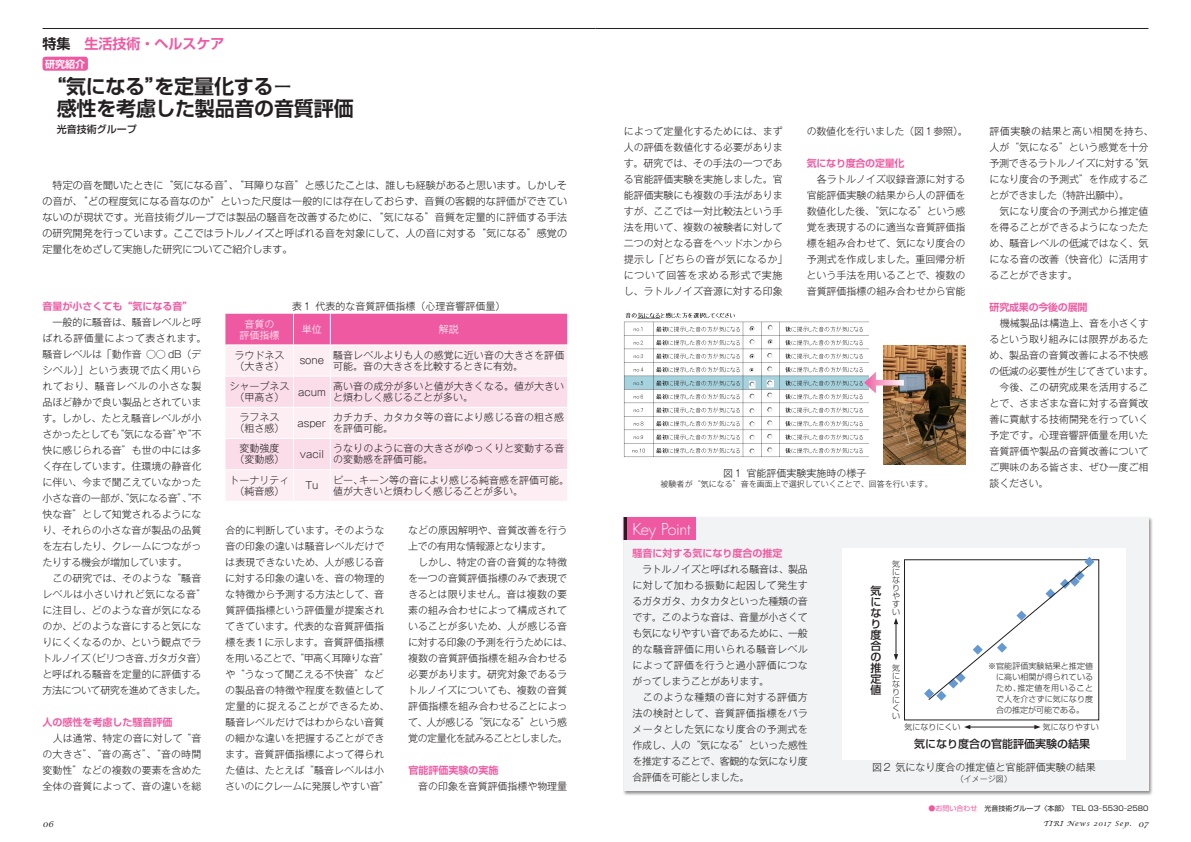
<style>
.page{position:relative;width:1191px;height:842px;background:#fff}
.page>*{position:absolute;margin:0;border:0;box-sizing:border-box;transform-origin:0 0}
.t1{font:700 20px/22px "Shin Go Pro De";letter-spacing:-.01em;color:#231f20}
.t2{font:300 16px "Futura";letter-spacing:-.025em;color:#fff}
.t3{font:700 14px "Shin Go Pro De";color:#ef59a1}
.t4{font:500 11px/11px "Shin Go Pro";color:#231f20}
.t5{font:300 10px/16px "Gothic MB101 Pro";letter-spacing:-.005em;color:#231f20}
.t6{font:300 10px/16px "Gothic MB101 Pro";letter-spacing:-.025em;color:#231f20}
.t7{font:300 10px/16px "Shin Go Pro";color:#231f20;text-align:justify}
.t8{font:700 10px "Shin Go Pro De";color:#ef59a1}
.t9{font:700 10px "Shin Go Pro De";letter-spacing:-.025em;color:#ef59a1}
.t10{font:300 10px/11px "Gothic MB101 Pro";color:#fff;text-align:center}
.t11{font:500 10px "Shin Go Pro";color:#231f20}
.t12{font:700 10px "Shin Go Pro De";color:#fff}
.t13{font:italic 8.5px "Lucida Calligraphy";color:#231f20}
.t14{font:300 8px/8px "Shin Go Pro";letter-spacing:.01em;color:#231f20}
.t15{font:300 8px "Gothic MB101 Pro";color:#231f20}
.t16{font:7px "Shin Go Pro";color:#231f20}
.t17{font:italic 7px "Lucida Calligraphy";letter-spacing:.1em;color:#231f20}
.s1{color:#231f20}
.s2{color:#ef59a1}
.s3{font-weight:300}
.s4{font-size:8.5px}
</style>
<div class="page">
<div style="left:622px;top:516px;width:531px;height:280px;background:#231f20;opacity:.5"></div>
<div style="left:624px;top:517px;width:524px;height:274px;background:#f2f3f4"></div>
<div style="left:624px;top:517px;width:72px;height:23px;background:#ef59a1"></div>
<hr style="left:624px;top:517px;width:2px;height:23px;background:#231f20">
<div style="left:842px;top:548px;width:283px;height:212px;background:#fff"></div>
<div style="left:904px;top:559px;width:195px;height:161px;border:1px solid #231f20"></div>
<svg style="left:924px;top:557px;width:170px;height:144px"></svg>
<svg style="left:894px;top:618px;width:4px;height:6px"></svg>
<svg style="left:893px;top:654px;width:5px;height:6px"></svg>
<hr style="left:895px;top:623px;width:1px;height:32px;background:#231f20">
<svg style="left:1034px;top:725px;width:6px;height:4px"></svg>
<svg style="left:964px;top:725px;width:6px;height:4px"></svg>
<hr style="left:969px;top:726px;width:66px;height:1px;background:#231f20">
<div style="left:225px;top:314px;width:342px;height:31px;background:#ef59a1"></div>
<div style="left:226px;top:346px;width:341px;height:155px;background:#fdeef4"></div>
<svg style="left:225px;top:377px;width:342px;height:92px;background:#fbe2ec"></svg>
<hr style="left:293px;top:314px;width:1px;height:31px;background:#fff">
<hr style="left:330px;top:314px;width:1px;height:31px;background:#fff">
<hr style="left:293px;top:345px;width:1px;height:31px;background:#fff">
<hr style="left:330px;top:345px;width:1px;height:31px;background:#fff">
<hr style="left:225px;top:376px;width:68px;height:1px;background:#fff">
<hr style="left:293px;top:376px;width:37px;height:1px;background:#fff">
<hr style="left:293px;top:376px;width:1px;height:31px;background:#fff">
<hr style="left:330px;top:376px;width:237px;height:1px;background:#fff">
<hr style="left:330px;top:376px;width:1px;height:31px;background:#fff">
<hr style="left:225px;top:407px;width:68px;height:1px;background:#fff">
<hr style="left:293px;top:407px;width:37px;height:1px;background:#fff">
<hr style="left:293px;top:408px;width:1px;height:30px;background:#fff">
<hr style="left:330px;top:407px;width:237px;height:1px;background:#fff">
<hr style="left:330px;top:408px;width:1px;height:30px;background:#fff">
<hr style="left:225px;top:438px;width:68px;height:1px;background:#fff">
<hr style="left:293px;top:438px;width:37px;height:1px;background:#fff">
<hr style="left:293px;top:439px;width:1px;height:30px;background:#fff">
<hr style="left:330px;top:438px;width:237px;height:1px;background:#fff">
<hr style="left:330px;top:439px;width:1px;height:30px;background:#fff">
<hr style="left:225px;top:469px;width:68px;height:1px;background:#fff">
<hr style="left:293px;top:469px;width:37px;height:1px;background:#fff">
<hr style="left:293px;top:470px;width:1px;height:31px;background:#fff">
<hr style="left:330px;top:469px;width:237px;height:1px;background:#fff">
<hr style="left:330px;top:470px;width:1px;height:31px;background:#fff">
<img style="left:883px;top:346px;width:82px;height:119px">
<img style="left:624px;top:312px;width:245px;height:145px">
<svg style="left:864px;top:372px;width:40px;height:21px"></svg>
<hr style="left:595px;top:28px;width:553px;height:1px;background:#231f20">
<hr style="left:43px;top:28px;width:552px;height:1px;background:#231f20">
<div style="left:43px;top:57px;width:45px;height:14px;background:#ef59a1;border-radius:3px"></div>
<h3 class="t3" style="left:43px;top:32px;width:183px"><span class="s1">特集　</span>生活技術・ヘルスケア</h3>
<p class="t12" style="left:45px;top:55px;width:41px">研究紹介</p>
<h1 class="t1" style="left:57px;top:73px;width:298px;text-indent:-10px">“気になる”を定量化するー<br>感性を考慮した製品音の音質評価</h1>
<p class="t11" style="left:57px;top:121px;width:81px">光音技術グループ</p>
<p class="t7" style="left:43px;top:176px;width:526px">　特定の音を聞いたときに“気になる音”、“耳障りな音”と感じたことは、誰しも経験があると思います。しかしその音が、“どの程度気になる音なのか”といった尺度は一般的には存在しておらず、音質の客観的な評価ができていないのが現状です。光音技術グループでは製品の騒音を改善するために、“気になる”音質を定量的に評価する手法の研究開発を行っています。ここではラトルノイズと呼ばれる音を対象にして、人の音に対する“気になる”感覚の定量化をめざして実施した研究についてご紹介します。</p>
<p class="t8" style="left:43px;top:298px;width:151px">音量が小さくても“気になる音”</p>
<p class="t5" style="left:42px;top:312px;width:166px">　一般的に騒音は、騒音レベルと呼ばれる評価量によって表されます。騒音レベルは「動作音 ○○ dB（デシベル）」という表現で広く用いられており、騒音レベルの小さな製品ほど静かで良い製品とされています。しかし、たとえ騒音レベルが小さかったとしても“気になる音”や“不快に感じられる音”も世の中には多く存在しています。住環境の静音化に伴い、今まで聞こえていなかった小さな音の一部が、“気になる音”、“不快な音”として知覚されるようになり、それらの小さな音が製品の品質を左右したり、クレームにつながったりする機会が増加しています。<br>　この研究では、そのような“騒音レベルは小さいけれど気になる音”に注目し、どのような音が気になるのか、どのような音にすると気になりにくくなるのか、という観点でラトルノイズ（ビリつき音、ガタガタ音）と呼ばれる騒音を定量的に評価する方法について研究を進めてきました。</p>
<p class="t8" style="left:43px;top:714px;width:131px">人の感性を考慮した騒音評価</p>
<p class="t5" style="left:42px;top:728px;width:161px;text-align:justify;text-indent:10px">人は通常、特定の音に対して “音の大きさ”、“音の高さ”、“音の時間変動性”などの複数の要素を含めた全体の音質によって、音の違いを総</p>
<p class="t5" style="left:292px;top:296px;width:215px">表１ 代表的な音質評価指標（心理音響評価量）</p>
<p class="t10" style="left:239px;top:317px;width:42px">音質の評価指標</p>
<p class="t10" style="left:302px;top:322px;width:21px">単位</p>
<p class="t10" style="left:439px;top:322px;width:21px">解説</p>
<p class="t5" style="left:234px;top:348px;width:52px;line-height:11px">ラウドネス（大きさ）</p>
<p class="t5" style="left:300px;top:351px;width:26px">sone</p>
<p class="t5" style="left:333px;top:348px;width:233px;line-height:11px">騒音レベルよりも人の感覚に近い音の大きさを評価可能。音の大きさを比較するときに有効。</p>
<p class="t5" style="left:229px;top:379px;width:62px;line-height:11px;text-align:center">シャープネス（甲高さ）</p>
<p class="t5" style="left:298px;top:382px;width:29px">acum</p>
<p class="t5" style="left:333px;top:379px;width:233px;line-height:11px">高い音の成分が多いと値が大きくなる。値が大きいと煩わしく感じることが多い。</p>
<p class="t5" style="left:234px;top:410px;width:52px;line-height:11px;text-align:center">ラフネス（粗さ感）</p>
<p class="t5" style="left:297px;top:413px;width:30px">asper</p>
<p class="t5" style="left:333px;top:410px;width:233px;line-height:11px">カチカチ、カタカタ等の音により感じる音の粗さ感を評価可能。</p>
<p class="t5" style="left:234px;top:442px;width:52px;line-height:11px;text-align:center">変動強度（変動感）</p>
<p class="t5" style="left:300px;top:445px;width:26px">vacil</p>
<p class="t5" style="left:333px;top:442px;width:233px;line-height:11px">うなりのように音の大きさがゆっくりと変動する音の変動感を評価可能。</p>
<p class="t5" style="left:229px;top:473px;width:62px;line-height:11px;text-align:center">トーナリティ（純音感）</p>
<p class="t5" style="left:305px;top:476px;width:15px">Tu</p>
<p class="t5" style="left:333px;top:473px;width:238px;line-height:11px">ピー、キーン等の音により感じる純音感を評価可能。値が大きいと煩わしく感じることが多い。</p>
<p class="t5" style="left:225px;top:520px;width:166px">合的に判断しています。そのような音の印象の違いは騒音レベルだけでは表現できないため、人が感じる音に対する印象の違いを、音の物理的な特徴から予測する方法として、音質評価指標という評価量が提案されてきています。代表的な音質評価指標を表１に示します。音質評価指標を用いることで、“甲高く耳障りな音”や“うなって聞こえる不快音”などの製品音の特徴や程度を数値として定量的に捉えることができるため、騒音レベルだけではわからない音質の細かな違いを把握することができます。音質評価指標によって得られた値は、たとえば“騒音レベルは小さいのにクレームに発展しやすい音”</p>
<p class="t5" style="left:407px;top:520px;width:166px">などの原因解明や、音質改善を行う上での有用な情報源となります。<br>　しかし、特定の音の音質的な特徴を一つの音質評価指標のみで表現できるとは限りません。音は複数の要素の組み合わせによって構成されていることが多いため、人が感じる音に対する印象の予測を行うためには、複数の音質評価指標を組み合わせる必要があります。研究対象であるラトルノイズについても、複数の音質評価指標を組み合わせることによって、人が感じる“気になる”という感覚の定量化を試みることとしました。</p>
<p class="t8" style="left:408px;top:762px;width:91px">官能評価実験の実施</p>
<p class="t5" style="left:408px;top:776px;width:160px">　音の印象を音質評価指標や物理量</p>
<p class="t5" style="left:624px;top:121px;width:165px">によって定量化するためには、まず人の評価を数値化する必要があります。研究では、その手法の一つである官能評価実験を実施しました。官能評価実験にも複数の手法がありますが、ここでは一対比較法という手法を用いて、複数の被験者に対して二つの対となる音をヘッドホンから提示し「どちらの音が気になるか」について回答を求める形式で実施し、ラトルノイズ音源に対する印象</p>
<p class="t6" style="left:806px;top:121px;width:163px">の数値化を行いました（図１参照）。</p>
<p class="t9" style="left:806px;top:155px;width:99px">気になり度合の定量化</p>
<p class="t5" style="left:806px;top:169px;width:160px;text-align:justify">　各ラトルノイズ収録音源に対する官能評価実験の結果から人の評価を数値化した後、“気になる”という感覚を表現するのに適当な音質評価指標を組み合わせて、気になり度合の予測式を作成しました。重回帰分析という手法を用いることで、複数の音質評価指標の組み合わせから官能</p>
<p class="t5" style="left:723px;top:463px;width:145px">図１ 官能評価実験実施時の様子</p>
<p class="t15" style="left:660px;top:477px;width:273px">被験者が“気になる”音を画面上で選択していくことで、回答を行います。</p>
<p class="t5" style="left:989px;top:121px;width:165px">評価実験の結果と高い相関を持ち、人が“気になる”という感覚を十分予測できるラトルノイズに対する“気になり度合の予測式”を作成することができました（特許出願中）。<br>　気になり度合の予測式から推定値を得ることができるようになったため、騒音レベルの低減ではなく、気になる音の改善（快音化）に活用することができます。</p>
<p class="t9" style="left:989px;top:299px;width:99px">研究成果の今後の展開</p>
<p class="t5" style="left:989px;top:313px;width:165px">　機械製品は構造上、音を小さくするという取り組みには限界があるため、製品音の音質改善による不快感の低減の必要性が生じてきています。　今後、この研究成果を活用することで、さまざまな音に対する音質改善に貢献する技術開発を行っていく予定です。心理音響評価量を用いた音質評価や製品の音質改善についてご興味のある皆さま、ぜひ一度ご相談ください。</p>
<h2 class="t2" style="left:632px;top:518px;width:60px">Key Point</h2>
<p class="t8" style="left:632px;top:545px;width:151px">騒音に対する気になり度合の推定</p>
<p class="t6" style="left:632px;top:560px;width:177px">　ラトルノイズと呼ばれる騒音は、製品に対して加わる振動に起因して発生するガタガタ、カタカタといった種類の音です。このような音は、音量が小さくても気になりやすい音であるために、一般的な騒音評価に用いられる騒音レベルによって評価を行うと過小評価につながってしまうことがあります。<br>　このような種類の音に対する評価方法の検討として、音質評価指標をパラメータとした気になり度合の予測式を作成し、人の“気になる”といった感性を推定することで、客観的な気になり度合評価を可能としました。</p>
<p class="t4" style="left:870px;top:583px;width:12px">気になり度合の推定値</p>
<p class="t14" style="left:892px;top:559px;width:9px">気になりやすい</p>
<p class="t14" style="left:892px;top:663px;width:9px">気になりにくい</p>
<p class="t14" style="left:996px;top:659px;width:98px;line-height:11px;text-align:justify;text-indent:-8px">※官能評価実験結果と推定値に高い相関が得られているため、推定値を用いることで人を介さずに気になり度合の推定が可能である。</p>
<p class="t14" style="left:904px;top:722px;width:57px">気になりにくい</p>
<p class="t14" style="left:1042px;top:722px;width:57px">気になりやすい</p>
<p class="t4" style="left:914px;top:737px;width:177px">気になり度合の官能評価実験の結果</p>
<p class="t5" style="left:872px;top:758px;width:225px">図２ 気になり度合の推定値と官能評価実験の結果</p>
<p class="t15" style="left:956px;top:772px;width:57px">（イメージ図）</p>
<p class="t16" style="left:928px;top:803px;width:221px"><span class="s2">●お問い合わせ</span>　光音技術グループ〈本部〉　TEL 03<span class="s3">-</span>5530<span class="s3">-</span>2580</p>
<p class="t13" style="left:43px;top:818px;width:12px">06</p>
<p class="t17" style="left:1043px;top:819px;width:106px">TIRI News 2017 Sep. <span class="s4">07</span></p>
</div>
